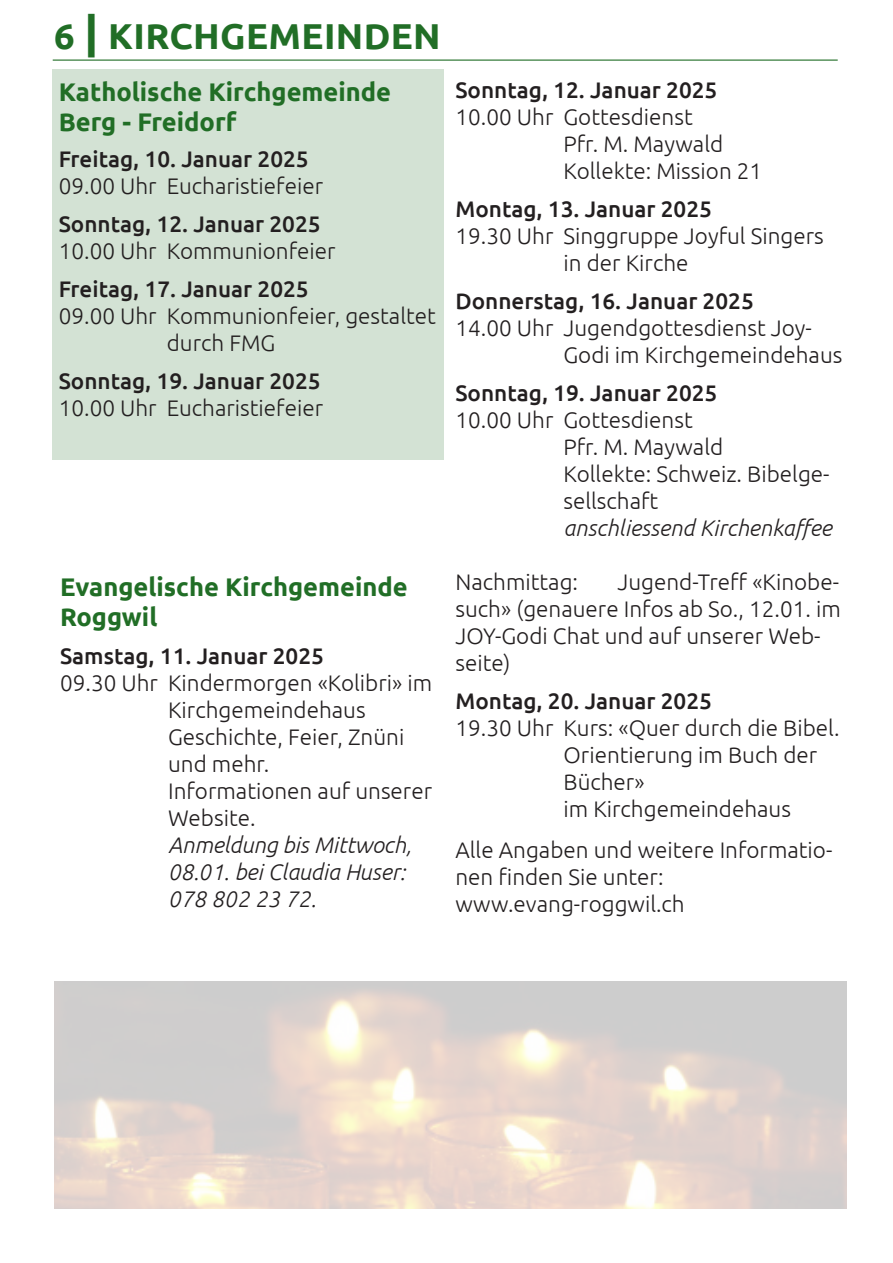
<style>
.page{position:relative;width:893px;height:1263px;background:#fff}
.page>*{position:absolute;margin:0;border:0;box-sizing:border-box;transform-origin:0 0}
.t1{font:700 36px "Ubuntu";letter-spacing:.01em;color:#216e26}
.t2{font:700 25.5px/30.6px "Ubuntu";color:#216e26}
.t3{font:300 22.5px/27px "Ubuntu";color:#231f20}
.t4{font:500 22.5px "Ubuntu";color:#231f20}
.t5{font:italic 300 22.5px "Ubuntu";color:#231f20}
.s1{font-style:inherit}
.s2{font-size:45px}
</style>
<div class="page">
<div style="left:52px;top:69px;width:391px;height:390px;background:#d3e2d4"></div>
<hr style="left:53px;top:60px;width:785px;height:1px;background:#216e26">
<h1 class="t1" style="left:54px;top:13px;width:388px"><span class="s1">6</span> <span class="s2">|</span> KIRCHGEMEINDEN</h1>
<p class="t2" style="left:59px;top:75px;width:334px">Katholische Kirchgemeinde<br>Berg - Freidorf</p>
<p class="t4" style="left:59px;top:145px;width:251px">Freitag, 10. Januar 2025</p>
<p class="t3" style="left:59px;top:172px;width:266px">09.00 Uhr Eucharistiefeier</p>
<p class="t4" style="left:59px;top:210px;width:263px">Sonntag, 12. Januar 2025</p>
<p class="t3" style="left:59px;top:237px;width:278px">10.00 Uhr Kommunionfeier</p>
<p class="t4" style="left:59px;top:275px;width:251px">Freitag, 17. Januar 2025</p>
<p class="t3" style="left:59px;top:302px;width:379px">09.00 Uhr Kommunionfeier, gestaltet</p>
<p class="t3" style="left:167px;top:329px;width:110px">durch FMG</p>
<p class="t4" style="left:59px;top:366px;width:263px">Sonntag, 19. Januar 2025</p>
<p class="t3" style="left:59px;top:394px;width:266px">10.00 Uhr Eucharistiefeier</p>
<p class="t2" style="left:60px;top:570px;width:349px">Evangelische Kirchgemeinde<br>Roggwil</p>
<p class="t4" style="left:60px;top:642px;width:265px">Samstag, 11. Januar 2025</p>
<p class="t3" style="left:60px;top:669px;width:374px">09.30 Uhr Kindermorgen «Kolibri» im</p>
<p class="t3" style="left:168px;top:696px;width:199px">Kirchgemeindehaus</p>
<p class="t3" style="left:168px;top:723px;width:238px">Geschichte, Feier, Znüni</p>
<p class="t3" style="left:168px;top:750px;width:103px">und mehr.</p>
<p class="t3" style="left:168px;top:777px;width:265px">Informationen auf unserer</p>
<p class="t3" style="left:168px;top:804px;width:89px">Website.</p>
<p class="t5" style="left:168px;top:832px;width:245px">Anmeldung bis Mittwoch,</p>
<p class="t5" style="left:168px;top:859px;width:239px">08.01. bei Claudia Huser:</p>
<p class="t5" style="left:168px;top:886px;width:150px">078 802 23 72.</p>
<p class="t4" style="left:455px;top:76px;width:263px">Sonntag, 12. Januar 2025</p>
<p class="t3" style="left:455px;top:103px;width:239px">10.00 Uhr Gottesdienst</p>
<p class="t3" style="left:563px;top:130px;width:161px">Pfr. M. Maywald</p>
<p class="t3" style="left:563px;top:157px;width:200px">Kollekte: Mission 21</p>
<p class="t4" style="left:455px;top:195px;width:258px">Montag, 13. Januar 2025</p>
<p class="t3" style="left:455px;top:222px;width:370px">19.30 Uhr Singgruppe Joyful Singers</p>
<p class="t3" style="left:563px;top:249px;width:126px">in der Kirche</p>
<p class="t4" style="left:455px;top:287px;width:300px">Donnerstag, 16. Januar 2025</p>
<p class="t3" style="left:455px;top:314px;width:358px">14.00 Uhr Jugendgottesdienst Joy-</p>
<p class="t3" style="left:563px;top:341px;width:280px">Godi im Kirchgemeindehaus</p>
<p class="t4" style="left:455px;top:378px;width:263px">Sonntag, 19. Januar 2025</p>
<p class="t3" style="left:455px;top:406px;width:239px">10.00 Uhr Gottesdienst</p>
<p class="t3" style="left:563px;top:433px;width:161px">Pfr. M. Maywald</p>
<p class="t3" style="left:563px;top:460px;width:268px">Kollekte: Schweiz. Bibelge-</p>
<p class="t3" style="left:563px;top:487px;width:96px">sellschaft</p>
<p class="t5" style="left:563px;top:514px;width:270px">anschliessend Kirchenkaffee</p>
<p class="t3" style="left:455px;top:568px;width:124px">Nachmittag:</p>
<p class="t3" style="left:455px;top:568px;width:387px;text-indent:162px">Jugend-Treff «Kinobe&shy;such» (genauere Infos ab So., 12.01. im<br>JOY-Godi Chat und auf unserer Web&shy;seite)</p>
<p class="t4" style="left:455px;top:686px;width:258px">Montag, 20. Januar 2025</p>
<p class="t3" style="left:455px;top:713px;width:386px">19.30 Uhr Kurs: «Quer durch die Bibel.</p>
<p class="t3" style="left:563px;top:740px;width:255px">Orientierung im Buch der</p>
<p class="t3" style="left:563px;top:767px;width:83px">Bücher»</p>
<p class="t3" style="left:563px;top:794px;width:229px">im Kirchgemeindehaus</p>
<p class="t3" style="left:455px;top:836px;width:378px">Alle Angaben und weitere Informatio&shy;nen finden Sie unter: www.evang-roggwil.ch</p>
</div>
